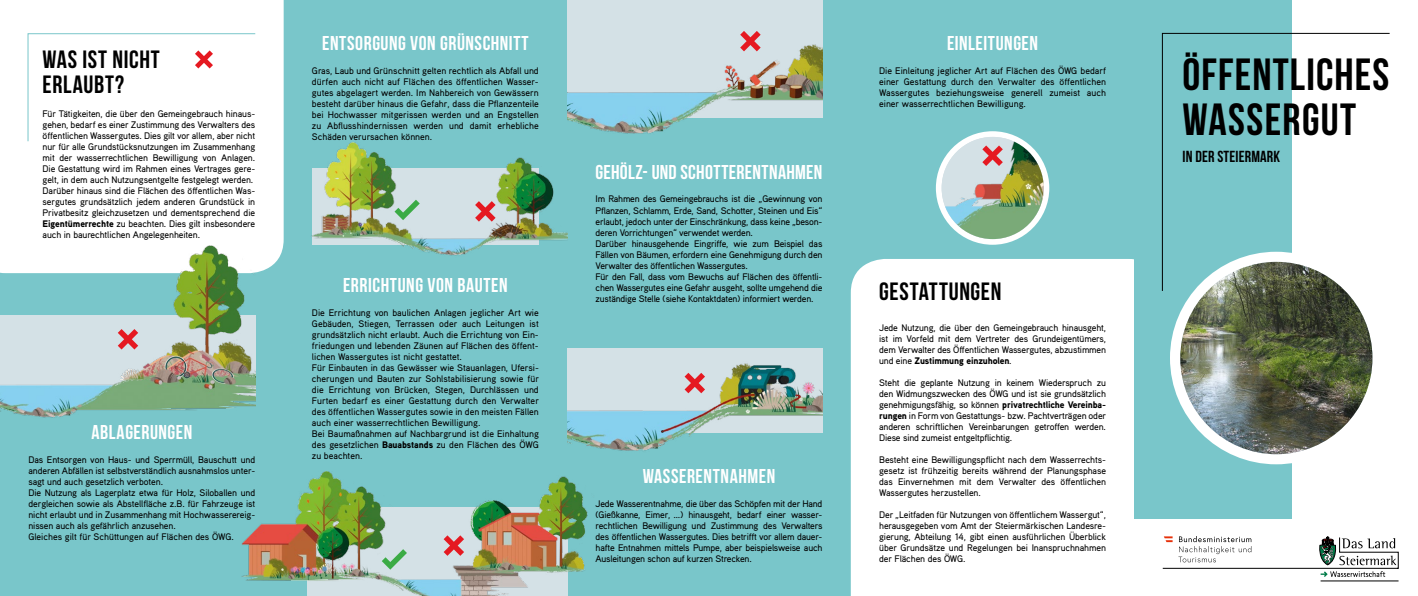
<style>
.page{position:relative;width:1418px;height:596px;background:#fff}
.page>*{position:absolute;margin:0;border:0;box-sizing:border-box;transform-origin:0 0}
.t1{font:45px/45px "Bebas Neue";letter-spacing:.025em;color:#000}
.t2{font:25px/25px "Bebas Neue";letter-spacing:.025em;color:#000}
.t3{font:20px "Bebas Neue";letter-spacing:.025em;color:#fff}
.t4{font:16px "Bebas Neue";letter-spacing:.01em;color:#000}
.t5{font:500 9.5px/11px "Aaux Pro";letter-spacing:-.01em;color:#000;text-align:justify}
.s1{font-weight:900}
</style>
<div class="page">
<svg style="left:1178px;top:536px;width:73px;height:26px"></svg>
<svg style="left:1163px;top:536px;width:9px;height:5px"></svg>
<div style="left:836px;top:0;width:311px;height:294px;background:#79c6ca"></div>
<div style="left:0;top:0;width:916px;height:595px;background:#79c6ca"></div>
<svg style="left:850px;top:259px;width:312px;height:336px"></svg>
<div style="left:0;top:0;width:284px;height:273px;background:#fff"></div>
<svg style="left:935px;top:131px;width:114px;height:113px;fill:#fff"></svg>
<img style="left:941px;top:137px;width:102px;height:102px;border-radius:51px">
<div style="left:1134px;top:0;width:157px;height:518px;background:#79c6ca"></div>
<svg style="left:1161px;top:33px;width:229px;height:258px"></svg>
<img style="left:567px;top:0;width:255px;height:134px">
<img style="left:567px;top:348px;width:255px;height:103px">
<img style="left:0;top:242px;width:255px;height:176px">
<img style="left:262px;top:142px;width:305px;height:115px">
<svg style="left:394px;top:199px;width:26px;height:21px"></svg>
<svg style="left:118px;top:329px;width:20px;height:20px"></svg>
<svg style="left:475px;top:201px;width:20px;height:20px"></svg>
<svg style="left:740px;top:31px;width:20px;height:20px"></svg>
<div style="left:27px;top:33px;width:229px;height:109px;background:#fff"></div>
<svg style="left:684px;top:372px;width:21px;height:21px"></svg>
<svg style="left:982px;top:145px;width:20px;height:21px"></svg>
<div style="left:1169px;top:251px;width:213px;height:213px;background:#fff;border-radius:50%"></div>
<img style="left:1180px;top:262px;width:192px;height:192px;border-radius:96px">
<img style="left:241px;top:471px;width:347px;height:124px">
<svg style="left:443px;top:535px;width:21px;height:20px"></svg>
<svg style="left:382px;top:549px;width:25px;height:20px"></svg>
<hr style="left:1320px;top:580px;width:78px;height:1px;background:#000">
<svg style="left:1319px;top:536px;width:79px;height:40px"></svg>
<hr style="left:1315px;top:566px;width:81px;height:3px;background:#fff">
<hr style="left:1162px;top:567px;width:236px;height:1px;background:#000">
<h2 class="t2" style="left:43px;top:47px;width:119px">WAS IST NICHT<br>ERLAUBT?</h2>
<p class="t5" style="left:43px;top:108px;width:214px;text-align:left">Für Tätigkeiten, die über den Gemeingebrauch hinaus&shy;gehen, bedarf es einer Zustimmung des Verwalters des öffentlichen Wassergutes. Dies gilt vor allem, aber nicht nur für alle Grundstücksnutzungen im Zusammenhang mit der wasserrechtlichen Bewilligung von Anlagen.<br>Die Gestattung wird im Rahmen eines Vertrages gere&shy;gelt, in dem auch Nutzungsentgelte festgelegt werden.<br>Darüber hinaus sind die Flächen des öffentlichen Was&shy;sergutes grundsätzlich jedem anderen Grundstück in Privatbesitz gleichzusetzen und dementsprechend die <span class="s1">Eigentümerrechte</span> zu beachten. Dies gilt insbesondere auch in baurechtlichen Angelegenheiten.</p>
<h3 class="t3" style="left:91px;top:421px;width:102px">ABLAGERUNGEN</h3>
<p class="t5" style="left:28px;top:453px;width:228px;text-align:left">Das Entsorgen von Haus- und Sperrmüll, Bauschutt und anderen Abfällen ist selbstverständlich ausnahmslos unter&shy;sagt und auch gesetzlich verboten.<br>Die Nutzung als Lagerplatz etwa für Holz, Siloballen und dergleichen sowie als Abstellfläche z.B. für Fahrzeuge ist nicht erlaubt und in Zusammenhang mit Hochwasserereig&shy;nissen auch als gefährlich anzusehen.<br>Gleiches gilt für Schüttungen auf Flächen des ÖWG.</p>
<h3 class="t3" style="left:322px;top:32px;width:208px">ENTSORGUNG VON GRÜNSCHNITT</h3>
<p class="t5" style="left:312px;top:64px;width:228px">Gras, Laub und Grünschnitt gelten rechtlich als Abfall und dürfen auch nicht auf Flächen des öffentlichen Wasser&shy;gutes abgelagert werden. Im Nahbereich von Gewässern besteht darüber hinaus die Gefahr, dass die Pflanzenteile bei Hochwasser mitgerissen werden und an Engstellen zu Abflusshindernissen werden und damit erhebliche Schäden verursachen können.</p>
<h3 class="t3" style="left:343px;top:274px;width:166px">ERRICHTUNG VON BAUTEN</h3>
<p class="t5" style="left:312px;top:306px;width:228px;text-align:left">Die Errichtung von baulichen Anlagen jeglicher Art wie Gebäuden, Stiegen, Terrassen oder auch Leitungen ist grundsätzlich nicht erlaubt. Auch die Errichtung von Ein&shy;friedungen und lebenden Zäunen auf Flächen des öffent&shy;lichen Wassergutes ist nicht gestattet.<br>Für Einbauten in das Gewässer wie Stauanlagen, Ufersi&shy;cherungen und Bauten zur Sohlstabilisierung sowie für die Errichtung von Brücken, Stegen, Durchlässen und Furten bedarf es einer Gestattung durch den Verwalter des öffentlichen Wassergutes sowie in den meisten Fällen auch einer wasserrechtlichen Bewilligung.<br>Bei Baumaßnahmen auf Nachbargrund ist die Einhaltung des gesetzlichen <span class="s1">Bauabstands</span> zu den Flächen des ÖWG zu beachten.</p>
<h3 class="t3" style="left:595px;top:161px;width:228px">GEHÖLZ- UND SCHOTTERENTNAHMEN</h3>
<p class="t5" style="left:595px;top:193px;width:228px;text-align:left">Im Rahmen des Gemeingebrauchs ist die „Gewinnung von Pflanzen, Schlamm, Erde, Sand, Schotter, Steinen und Eis“ erlaubt, jedoch unter der Einschränkung, dass keine „beson&shy;deren Vorrichtungen“ verwendet werden.<br>Darüber hinausgehende Eingriffe, wie zum Beispiel das Fällen von Bäumen, erfordern eine Genehmigung durch den Verwalter des öffentlichen Wassergutes.<br>Für den Fall, dass vom Bewuchs auf Flächen des öffentli&shy;chen Wassergutes eine Gefahr ausgeht, sollte umgehend die zuständige Stelle (siehe Kontaktdaten) informiert werden.</p>
<h3 class="t3" style="left:642px;top:465px;width:134px">WASSERENTNAHMEN</h3>
<p class="t5" style="left:595px;top:497px;width:228px">Jede Wasserentnahme, die über das Schöpfen mit der Hand (Gießkanne, Eimer, …) hinausgeht, bedarf einer wasser&shy;rechtlichen Bewilligung und Zustimmung des Verwalters des öffentlichen Wassergutes. Dies betrifft vor allem dauer&shy;hafte Entnahmen mittels Pumpe, aber beispielsweise auch Ausleitungen schon auf kurzen Strecken.</p>
<h3 class="t3" style="left:947px;top:32px;width:92px">EINLEITUNGEN</h3>
<p class="t5" style="left:879px;top:64px;width:228px">Die Einleitung jeglicher Art auf Flächen des ÖWG bedarf einer Gestattung durch den Verwalter des öffentlichen Wassergutes beziehungsweise generell zumeist auch einer wasserrechtlichen Bewilligung.</p>
<h2 class="t2" style="left:879px;top:278px;width:124px">GESTATTUNGEN</h2>
<p class="t5" style="left:879px;top:321px;width:228px">Jede Nutzung, die über den Gemeingebrauch hinausgeht, ist im Vorfeld mit dem Vertreter des Grundeigentümers, dem Verwalter des Öffentlichen Wassergutes, abzustimmen und eine <span class="s1">Zustimmung einzuholen</span>.</p>
<p class="t5" style="left:879px;top:376px;width:228px">Steht die geplante Nutzung in keinem Wiederspruch zu den Widmungszwecken des ÖWG und ist sie grundsätzlich genehmigungsfähig, so können <span class="s1">privatrechtliche Vereinba&shy;rungen</span> in Form von Gestattungs- bzw. Pachtverträgen oder anderen schriftlichen Vereinbarungen getroffen werden.<br>Diese sind zumeist entgeltpflichtig.</p>
<p class="t5" style="left:879px;top:453px;width:228px">Besteht eine Bewilligungspflicht nach dem Wasserrechts&shy;gesetz ist frühzeitig bereits während der Planungsphase das Einvernehmen mit dem Verwalter des öffentlichen Wassergutes herzustellen.</p>
<p class="t5" style="left:879px;top:508px;width:228px">Der „Leitfaden für Nutzungen von öffentlichem Wassergut“, herausgegeben vom Amt der Steiermärkischen Landesre&shy;gierung, Abteilung 14, gibt einen ausführlichen Überblick über Grundsätze und Regelungen bei Inanspruchnahmen der Flächen des ÖWG.</p>
<h1 class="t1" style="left:1182px;top:51px;width:208px">ÖFFENTLICHES<br>WASSERGUT</h1>
<h3 class="t4" style="left:1182px;top:147px;width:99px">IN DER STEIERMARK</h3>
</div>
